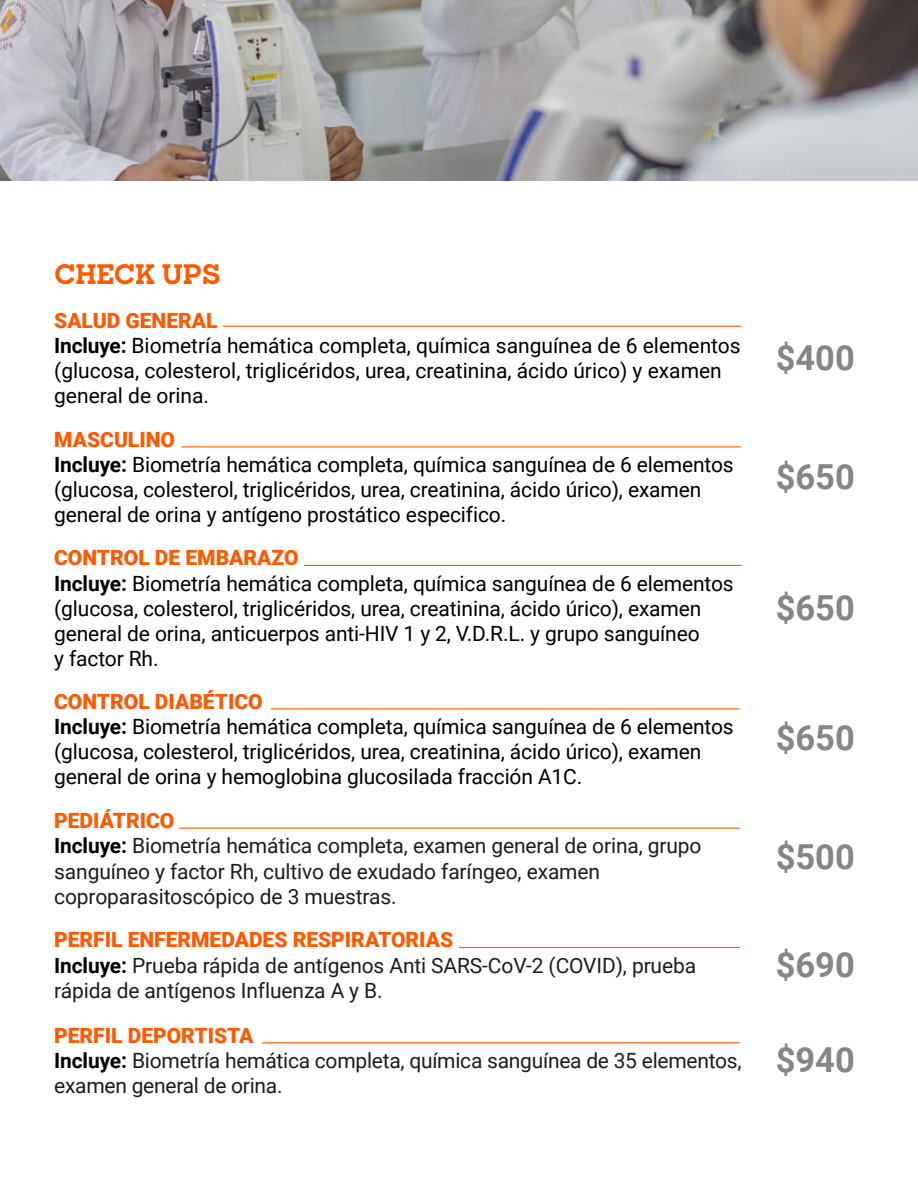
<style>
.page{position:relative;width:918px;height:1188px;background:#fff}
.page>*{position:absolute;margin:0;border:0;box-sizing:border-box;transform-origin:0 0}
.t1{font:700 34.5px "Roboto";color:#868686}
.t2{font:700 27px "Sharp Slab";letter-spacing:-.005em;color:#ff5900}
.t3{font:21px/25.2px "Roboto";letter-spacing:-.005em;color:#010000}
.t4{font:21px/25.2px "Roboto";letter-spacing:-.005em;color:#1d1d1b}
.s1{font-weight:900;color:#ff5900}
.s2{font-weight:700}
.s3{font-weight:700;color:#010000}
</style>
<div class="page">
<img style="left:0;top:0;width:918px;height:181px">
<hr style="left:223px;top:326px;width:518px;height:1px;background:#ff5900">
<hr style="left:181px;top:446px;width:560px;height:1px;background:#ff5900">
<hr style="left:304px;top:565px;width:437px;height:1px;background:#ff5900">
<hr style="left:271px;top:708px;width:469px;height:1px;background:#ff5900">
<hr style="left:179px;top:828px;width:561px;height:1px;background:#ff5900">
<hr style="left:459px;top:947px;width:281px;height:1px;background:#ff5900">
<hr style="left:262px;top:1042px;width:478px;height:1px;background:#ff5900">
<p class="t2" style="left:54px;top:254px;width:168px">CHECK UPS</p>
<p class="t3" style="left:54px;top:307px;width:688px"><span class="s1">SALUD GENERAL<br></span><span class="s2">Incluye:</span> Biometría hemática completa, química sanguínea de 6 elementos (glucosa, colesterol, triglicéridos, urea, creatinina, ácido úrico) y examen general de orina.</p>
<p class="t3" style="left:54px;top:426px;width:681px"><span class="s1">MASCULINO<br></span><span class="s2">Incluye:</span> Biometría hemática completa, química sanguínea de 6 elementos (glucosa, colesterol, triglicéridos, urea, creatinina, ácido úrico), examen general de orina y antígeno prostático especifico.</p>
<p class="t3" style="left:54px;top:545px;width:681px"><span class="s1">CONTROL DE EMBARAZO<br></span><span class="s2">Incluye:</span> Biometría hemática completa, química sanguínea de 6 elementos (glucosa, colesterol, triglicéridos, urea, creatinina, ácido úrico), examen general de orina, anticuerpos anti-HIV 1 y 2, V.D.R.L. y grupo sanguíneo<br>y factor Rh.</p>
<p class="t3" style="left:54px;top:688px;width:681px"><span class="s1">CONTROL DIABÉTICO<br></span><span class="s2">Incluye:</span> Biometría hemática completa, química sanguínea de 6 elementos (glucosa, colesterol, triglicéridos, urea, creatinina, ácido úrico), examen general de orina y hemoglobina glucosilada fracción A1C.</p>
<p class="t4" style="left:54px;top:807px;width:649px"><span class="s1">PEDIÁTRICO<br></span><span class="s3">Incluye:</span> Biometría hemática completa, examen general de orina, grupo sanguíneo y factor Rh, cultivo de exudado faríngeo, examen coproparasitoscópico de 3 muestras.</p>
<p class="t4" style="left:54px;top:927px;width:643px"><span class="s1">PERFIL ENFERMEDADES RESPIRATORIAS<br></span><span class="s3">Incluye:</span> Prueba rápida de antígenos Anti SARS-CoV-2 (COVID), prueba rápida de antígenos Influenza A y B.</p>
<p class="t4" style="left:54px;top:1022px;width:689px"><span class="s1">PERFIL DEPORTISTA<br></span><span class="s3">Incluye:</span> Biometría hemática completa, química sanguínea de 35 elementos, examen general de orina.</p>
<h1 class="t1" style="left:776px;top:333px;width:81px">$400</h1>
<h1 class="t1" style="left:776px;top:452px;width:81px">$650</h1>
<h1 class="t1" style="left:776px;top:583px;width:81px">$650</h1>
<h1 class="t1" style="left:776px;top:714px;width:81px">$650</h1>
<h1 class="t1" style="left:776px;top:833px;width:81px">$500</h1>
<h1 class="t1" style="left:776px;top:940px;width:81px">$690</h1>
<h1 class="t1" style="left:776px;top:1036px;width:81px">$940</h1>
</div>
